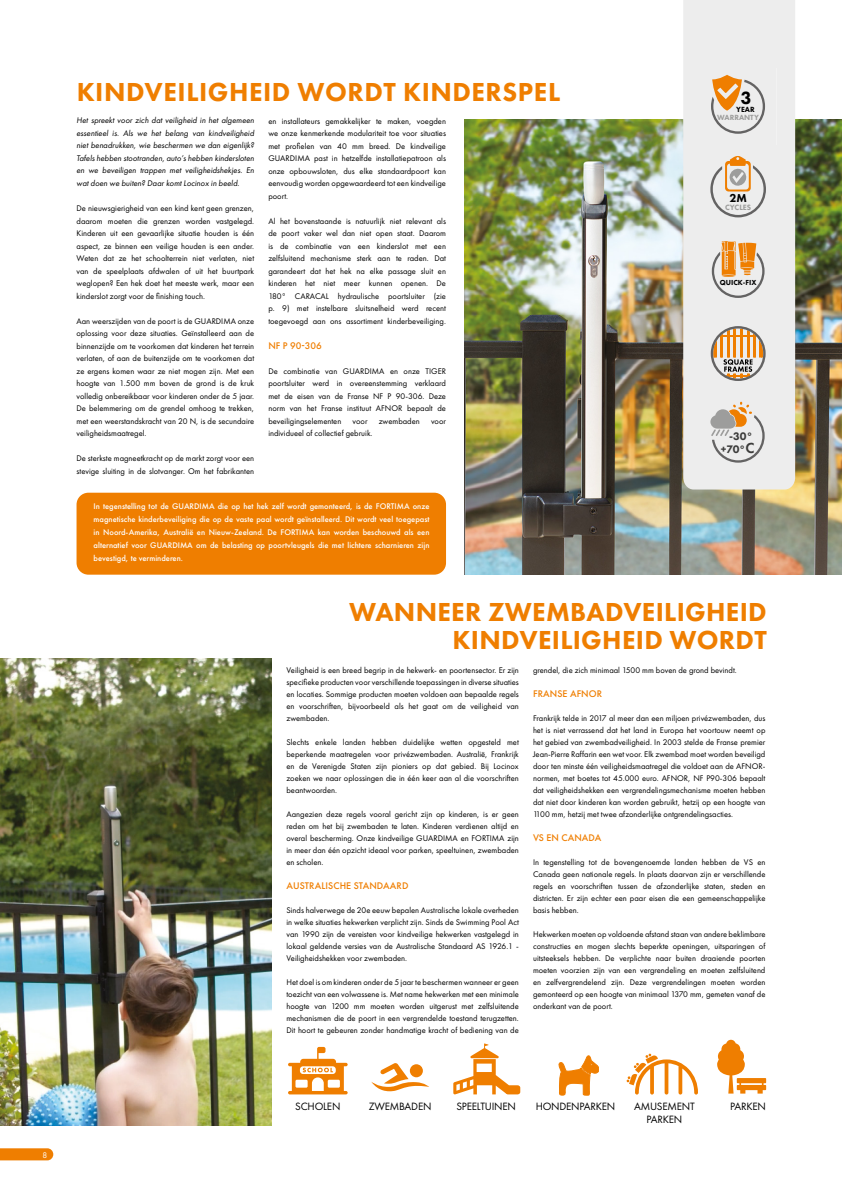
<style>
.page{position:relative;width:842px;height:1191px;background:#fff}
.page>*{position:absolute;margin:0;border:0;box-sizing:border-box;transform-origin:0 0}
.t1{font:800 27px/28px "Futura PT";letter-spacing:.01em;color:#ef7e00;text-align:right}
.t2{font:800 18.4px "Futura PT";color:#000}
.t3{font:800 12px "Futura PT";color:#000}
.t4{font:800 11.3px/12.4px "Futura PT";color:#3c3c3b;text-align:center}
.t5{font:11px/13px "Futura PT";letter-spacing:-.02em;color:#000;text-align:center}
.t6{font:500 10px "Futura PT";letter-spacing:.01em;color:#ef7e00}
.t7{font:8.5px/12.5px "Futura PT";color:#000;text-align:justify}
.t8{font:500 8.5px/13px "Futura PT";color:#fff;text-align:justify}
.t9{font:8.5px "Futura PT";color:#fff}
.t10{font:800 8px "Futura PT";color:#9d9d9c}
.t11{font:800 7.7px "Futura PT";color:#9d9d9c}
.t12{font:800 7.7px "Futura PT";color:#000}
.t13{font:800 7.6px "Futura PT";color:#000}
.s1{font-weight:600;font-size:15.1px}
</style>
<div class="page">
<img style="left:0;top:658px;width:271px;height:467px">
<img style="left:465px;top:119px;width:377px;height:455px">
<div style="left:683px;top:0;width:112px;height:489px;background:#ededed"></div>
<div style="left:77px;top:493px;width:369px;height:81px;background:#ef7e00;border-radius:12px"></div>
<svg style="left:627px;top:1053px;width:71px;height:41px"></svg>
<svg style="left:559px;top:1055px;width:40px;height:40px"></svg>
<svg style="left:288px;top:1047px;width:60px;height:47px"></svg>
<svg style="left:717px;top:1039px;width:49px;height:54px"></svg>
<svg style="left:453px;top:1043px;width:67px;height:51px"></svg>
<svg style="left:371px;top:1063px;width:58px;height:28px"></svg>
<svg style="left:700px;top:69px;width:76px;height:75px;background:#e6dacd"></svg>
<svg style="left:703px;top:398px;width:66px;height:75px;background:#e0dad5"></svg>
<svg style="left:703px;top:317px;width:71px;height:73px;background:#dbccbc"></svg>
<svg style="left:710px;top:156px;width:56px;height:61px;background:#dbd1c6"></svg>
<svg style="left:703px;top:236px;width:70px;height:70px;background:#e5d3be"></svg>
<svg style="left:0;top:1148px;width:53px;height:12px"></svg>
<p class="t9" style="left:43px;top:1149px;width:6px">8</p>
<h1 class="t1" style="left:77px;top:78px;width:485px">KINDVEILIGHEID WORDT KINDERSPEL</h1>
<p class="t7" style="left:77px;top:114px;width:180px">Het spreekt voor zich dat veiligheid in het algemeen essentieel is. Als we het belang van kindveiligheid niet benadrukken, wie beschermen we dan eigenlijk?<br>Tafels hebben stootranden, auto’s hebben kindersloten en we beveiligen trappen met veiligheidshekjes. En wat doen we buiten? Daar komt Locinox in beeld.</p>
<p class="t7" style="left:77px;top:202px;width:179px">De nieuwsgierigheid van een kind kent geen grenzen, daarom moeten die grenzen worden vastgelegd.<br>Kinderen uit een gevaarlijke situatie houden is één aspect, ze binnen een veilige houden is een ander.<br>Weten dat ze het schoolterrein niet verlaten, niet van de speelplaats afdwalen of uit het buurtpark weglopen? Een hek doet het meeste werk, maar een kinderslot zorgt voor de finishing touch.</p>
<p class="t7" style="left:77px;top:314px;width:179px">Aan weerszijden van de poort is de GUARDIMA onze oplossing voor deze situaties. Geïnstalleerd aan de binnenzijde om te voorkomen dat kinderen het terrein verlaten, of aan de buitenzijde om te voorkomen dat ze ergens komen waar ze niet mogen zijn. Met een hoogte van 1.500 mm boven de grond is de kruk volledig onbereikbaar voor kinderen onder de 5 jaar.<br>De belemmering om de grendel omhoog te trekken, met een weerstandskracht van 20 N, is de secundaire veiligheidsmaatregel.</p>
<p class="t7" style="left:77px;top:452px;width:179px">De sterkste magneetkracht op de markt zorgt voor een stevige sluiting in de slotvanger. Om het fabrikanten</p>
<p class="t7" style="left:268px;top:114px;width:179px">en installateurs gemakkelijker te maken, voegden we onze kenmerkende modulariteit toe voor situaties met profielen van 40 mm breed. De kindveilige GUARDIMA past in hetzelfde installatiepatroon als onze opbouwsloten, dus elke standaardpoort kan eenvoudig worden opgewaardeerd tot een kindveilige poort.</p>
<p class="t7" style="left:268px;top:214px;width:179px">Al het bovenstaande is natuurlijk niet relevant als de poort vaker wel dan niet open staat. Daarom is de combinatie van een kinderslot met een zelfsluitend mechanisme sterk aan te raden. Dat garandeert dat het hek na elke passage sluit en kinderen het niet meer kunnen openen. De 180° CARACAL hydraulische poortsluiter (zie p. 9) met instelbare sluitsnelheid werd recent toegevoegd aan ons assortiment kinderbeveiliging.</p>
<p class="t6" style="left:268px;top:339px;width:55px">NF P 90-306</p>
<p class="t7" style="left:268px;top:364px;width:179px">De combinatie van GUARDIMA en onze TIGER poortsluiter werd in overeenstemming verklaard met de eisen van de Franse NF P 90-306. Deze norm van het Franse instituut AFNOR bepaalt de beveiligingselementen</p>
<p class="t7" style="left:353px;top:414px;width:17px">voor</p>
<p class="t7" style="left:379px;top:414px;width:43px">zwembaden</p>
<p class="t7" style="left:431px;top:414px;width:17px">voor</p>
<p class="t7" style="left:268px;top:427px;width:106px">individueel of collectief gebruik.</p>
<p class="t8" style="left:94px;top:500px;width:337px">In tegenstelling tot de GUARDIMA die op het hek zelf wordt gemonteerd, is de FORTIMA onze magnetische kinderbeveiliging die op de vaste paal wordt geïnstalleerd. Dit wordt veel toegepast in Noord-Amerika, Australië en Nieuw-Zeeland. De FORTIMA kan worden beschouwd als een alternatief voor GUARDIMA om de belasting op poortvleugels die met lichtere scharnieren zijn bevestigd, te verminderen.</p>
<h2 class="t2" style="left:741px;top:86px;width:12px">3</h2>
<p class="t11" style="left:717px;top:112px;width:43px">WARRANTY</p>
<p class="t12" style="left:736px;top:105px;width:20px">YEAR</p>
<h3 class="t3" style="left:729px;top:191px;width:19px">2M</h3>
<p class="t10" style="left:725px;top:202px;width:27px">CYCLES</p>
<p class="t13" style="left:720px;top:278px;width:38px">QUICK-FIX</p>
<h3 class="t4" style="left:721px;top:430px;width:35px">-30° +70°<span class="s1">C</span></h3>
<h1 class="t1" style="left:349px;top:597px;width:419px">WANNEER ZWEMBADVEILIGHEID<br>KINDVEILIGHEID WORDT</h1>
<p class="t7" style="left:286px;top:664px;width:234px;line-height:12px">Veiligheid is een breed begrip in de hekwerk- en poortensector. Er zijn specifieke producten voor verschillende toepassingen in diverse situaties en locaties. Sommige producten moeten voldoen aan bepaalde regels en voorschriften, bijvoorbeeld als het gaat om de veiligheid van zwembaden.</p>
<p class="t7" style="left:286px;top:736px;width:234px;line-height:12px">Slechts enkele landen hebben duidelijke wetten opgesteld met beperkende maatregelen voor privézwembaden. Australië, Frankrijk en de Verenigde Staten zijn pioniers op dat gebied. Bij Locinox zoeken we naar oplossingen die in één keer aan al die voorschriften beantwoorden.</p>
<p class="t7" style="left:286px;top:808px;width:234px;line-height:12px">Aangezien deze regels vooral gericht zijn op kinderen, is er geen reden om het bij zwembaden te laten. Kinderen verdienen altijd en overal bescherming. Onze kindveilige GUARDIMA en FORTIMA zijn in meer dan één opzicht ideaal voor parken, speeltuinen, zwembaden en scholen.</p>
<p class="t6" style="left:286px;top:879px;width:123px">AUSTRALISCHE STANDAARD</p>
<p class="t7" style="left:286px;top:904px;width:234px;line-height:12px">Sinds halverwege de 20e eeuw bepalen Australische lokale overheden in welke situaties hekwerken verplicht zijn. Sinds de Swimming Pool Act van 1990 zijn de vereisten voor kindveilige hekwerken vastgelegd in lokaal geldende versies van de Australische Standaard AS 1926.1 - Veiligheidshekken voor zwembaden.</p>
<p class="t7" style="left:286px;top:976px;width:234px;line-height:12px">Het doel is om kinderen onder de 5 jaar te beschermen wanneer er geen toezicht van een volwassene is. Met name hekwerken met een minimale hoogte van 1200 mm moeten worden uitgerust met zelfsluitende mechanismen die de poort in een vergrendelde toestand terugzetten.<br>Dit hoort te gebeuren zonder handmatige kracht of bediening van de</p>
<p class="t7" style="left:533px;top:664px;width:205px">grendel, die zich minimaal 1500 mm boven de grond bevindt.</p>
<p class="t6" style="left:533px;top:687px;width:71px">FRANSE AFNOR</p>
<p class="t7" style="left:533px;top:712px;width:234px;line-height:12px">Frankrijk telde in 2017 al meer dan een miljoen privézwembaden, dus het is niet verrassend dat het land in Europa het voortouw neemt op het gebied van zwembadveiligheid. In 2003 stelde de Franse premier Jean-Pierre Raffarin een wet voor. Elk zwembad moet worden beveiligd door ten minste één veiligheidsmaatregel die voldoet aan de AFNOR&shy;normen, met boetes tot 45.000 euro. AFNOR, NF P90-306 bepaalt dat veiligheidshekken een vergrendelingsmechanisme moeten hebben dat niet door kinderen kan worden gebruikt, hetzij op een hoogte van 1100 mm, hetzij met twee afzonderlijke ontgrendelingsacties.</p>
<p class="t6" style="left:533px;top:831px;width:70px">VS EN CANADA</p>
<p class="t7" style="left:533px;top:856px;width:234px;line-height:12px">In tegenstelling tot de bovengenoemde landen hebben de VS en Canada geen nationale regels. In plaats daarvan zijn er verschillende regels en voorschriften tussen de afzonderlijke staten, steden en districten. Er zijn echter een paar eisen die een gemeenschappelijke basis hebben.</p>
<p class="t7" style="left:533px;top:928px;width:234px;line-height:12px">Hekwerken moeten op voldoende afstand staan van andere beklimbare constructies en mogen slechts beperkte openingen, uitsparingen of uitsteeksels hebben. De verplichte naar buiten draaiende poorten moeten voorzien zijn van een vergrendeling en moeten zelfsluitend en zelfvergrendelend zijn. Deze vergrendelingen moeten worden gemonteerd op een hoogte van minimaal 1370 mm, gemeten vanaf de onderkant van de poort.</p>
<p class="t5" style="left:295px;top:1099px;width:47px">SCHOLEN</p>
<p class="t5" style="left:369px;top:1099px;width:64px">ZWEMBADEN</p>
<p class="t5" style="left:456px;top:1099px;width:61px">SPEELTUINEN</p>
<p class="t5" style="left:634px;top:1099px;width:62px">AMUSEMENT<br>PARKEN</p>
<p class="t5" style="left:536px;top:1099px;width:81px">HONDENPARKEN</p>
<p class="t5" style="left:730px;top:1099px;width:37px">PARKEN</p>
</div>
